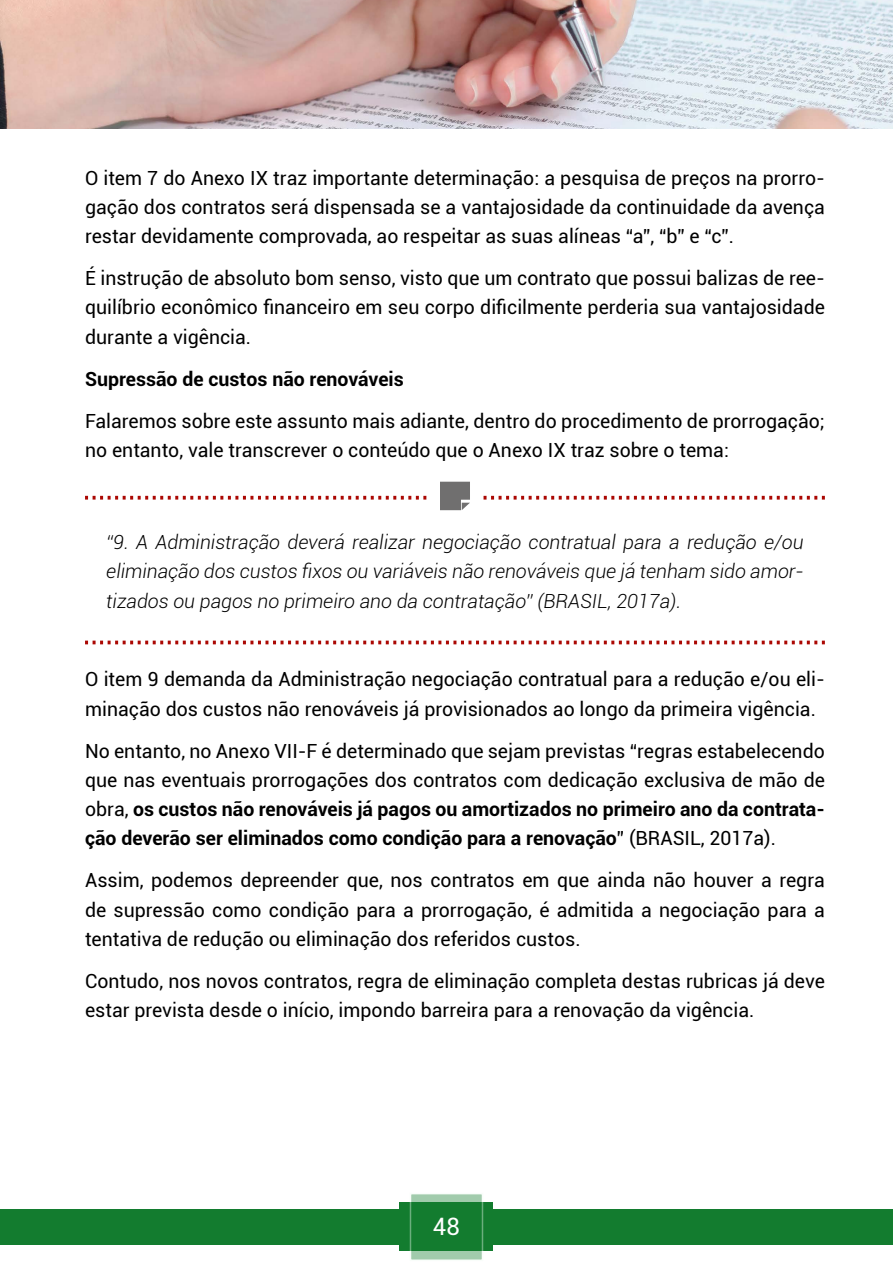
<style>
.page{position:relative;width:893px;height:1263px;background:#fff}
.page>*{position:absolute;margin:0;border:0;box-sizing:border-box;transform-origin:0 0}
.t1{font:24px "Roboto";color:#fff}
.t2{font:19.5px/29.2px "Roboto";color:#000;text-align:justify}
.t3{font:italic 300 19.5px/29.2px "Roboto";color:#000;text-align:justify}
.t4{font:700 19.5px "Roboto";color:#000}
.s1{font-weight:700}
</style>
<div class="page">
<img style="left:0;top:0;width:893px;height:128px">
<div style="left:400px;top:1203px;width:93px;height:48px;background:#137c2f"></div>
<div style="left:0;top:1209px;width:893px;height:35px;background:#137c2f"></div>
<svg style="left:413px;top:1196px;width:67px;height:62px"></svg>
<div style="left:410px;top:1193px;width:73px;height:68px;border:2px solid #f2fcf4"></div>
<svg style="left:440px;top:481px;width:30px;height:30px"></svg>
<svg style="left:85px;top:482px;width:740px;height:28px"></svg>
<svg style="left:85px;top:641px;width:740px;height:3px"></svg>
<p class="t2" style="left:85px;top:162px;width:741px">O item 7 do Anexo IX traz importante determinação: a pesquisa de preços na prorro&shy;gação dos contratos será dispensada se a vantajosidade da continuidade da avença restar devidamente comprovada, ao respeitar as suas alíneas “a”, “b” e “c”.</p>
<p class="t2" style="left:85px;top:263px;width:741px">É instrução de absoluto bom senso, visto que um contrato que possui balizas de ree&shy;quilíbrio econômico financeiro em seu corpo dificilmente perderia sua vantajosidade durante a vigência.</p>
<p class="t4" style="left:85px;top:365px;width:320px">Supressão de custos não renováveis</p>
<p class="t2" style="left:85px;top:405px;width:741px">Falaremos sobre este assunto mais adiante, dentro do procedimento de prorrogação; no entanto, vale transcrever o conteúdo que o Anexo IX traz sobre o tema:</p>
<p class="t3" style="left:106px;top:527px;width:699px">“9. A Administração deverá realizar negociação contratual para a redução e/ou eliminação dos custos fixos ou variáveis não renováveis que já tenham sido amor&shy;tizados ou pagos no primeiro ano da contratação” (BRASIL, 2017a).</p>
<p class="t2" style="left:85px;top:664px;width:741px">O item 9 demanda da Administração negociação contratual para a redução e/ou eli&shy;minação dos custos não renováveis já provisionados ao longo da primeira vigência.</p>
<p class="t2" style="left:85px;top:735px;width:741px">No entanto, no Anexo VII-F é determinado que sejam previstas “regras estabelecendo que nas eventuais prorrogações dos contratos com dedicação exclusiva de mão de obra, <span class="s1">os custos não renováveis já pagos ou amortizados no primeiro ano da contrata&shy;ção deverão ser eliminados como condição para a renovação</span>” (BRASIL, 2017a).</p>
<p class="t2" style="left:85px;top:865px;width:741px">Assim, podemos depreender que, nos contratos em que ainda não houver a regra de supressão como condição para a prorrogação, é admitida a negociação para a tentativa de redução ou eliminação dos referidos custos.</p>
<p class="t2" style="left:85px;top:966px;width:741px">Contudo, nos novos contratos, regra de eliminação completa destas rubricas já deve estar prevista desde o início, impondo barreira para a renovação da vigência.</p>
<p class="t1" style="left:433px;top:1210px;width:29px">48</p>
</div>
